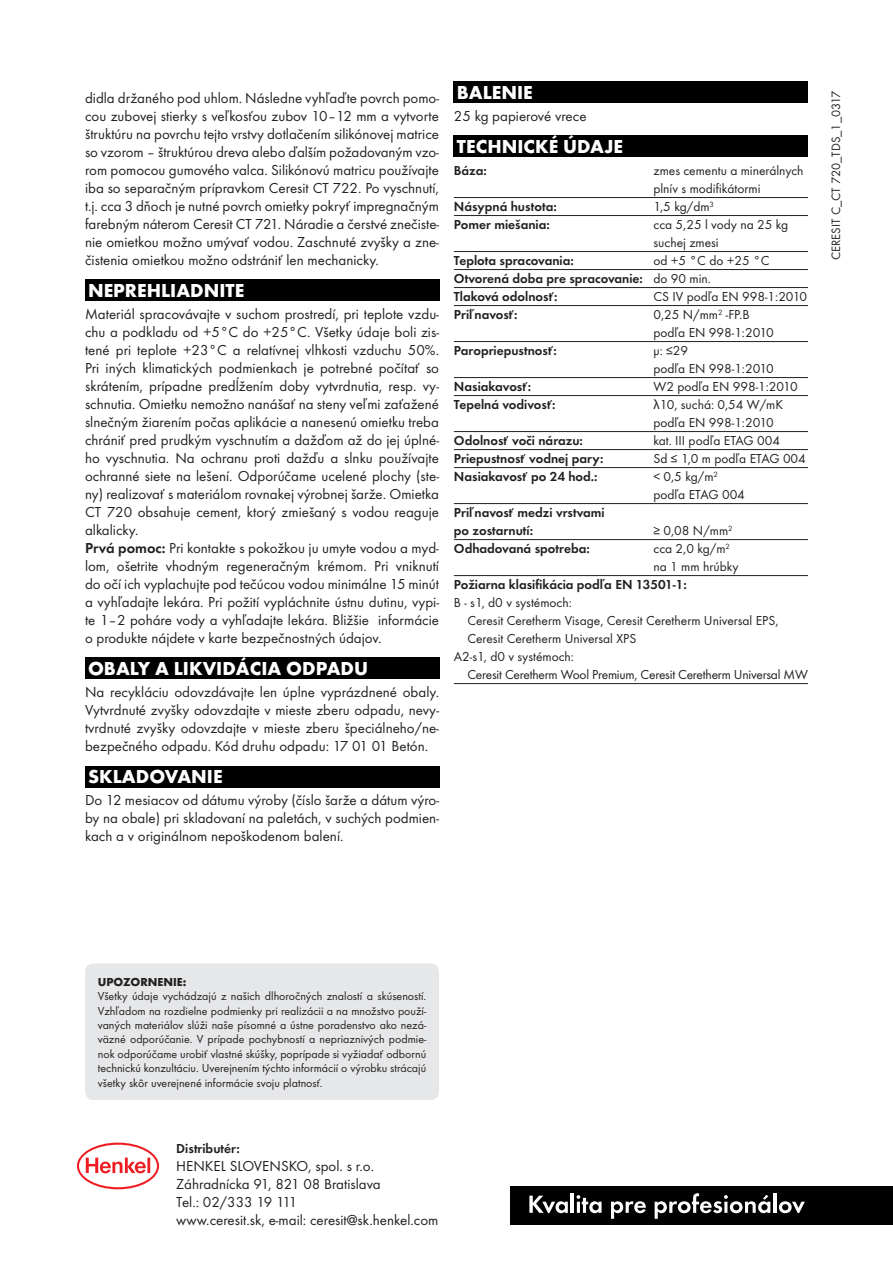
<style>
.page{position:relative;width:893px;height:1263px;background:#fff}
.page>*{position:absolute;margin:0;border:0;box-sizing:border-box;transform-origin:0 0}
.t1{font:700 19.5px "Futura TOT";color:#fff}
.t2{font:15px/18px "Futura TOT";color:#231f20;text-align:justify}
.t3{font:13.5px/18px "Futura TOT";color:#231f20}
.t4{font:600 13.5px/18px "Futura TOT";color:#231f20}
.t5{font:12.6px "Futura TOT";color:#231f20}
.t6{font:12px/14.4px "Futura TOT";color:#231f20;text-align:justify}
.t7{font:700 12px "Futura TOT";color:#231f20}
.s1{font-weight:600}
.s2{font-weight:400}
.s3{font-family:"Myriad Pro"}
</style>
<div class="page">
<div style="left:85px;top:280px;width:354px;height:21px;background:#010101"></div>
<div style="left:85px;top:658px;width:354px;height:21px;background:#010101"></div>
<div style="left:85px;top:766px;width:354px;height:21px;background:#010101"></div>
<hr style="left:454px;top:197px;width:354px;height:1px;background:#231f20">
<hr style="left:454px;top:215px;width:354px;height:1px;background:#231f20">
<hr style="left:454px;top:251px;width:354px;height:1px;background:#231f20">
<hr style="left:454px;top:269px;width:354px;height:1px;background:#231f20">
<hr style="left:454px;top:287px;width:354px;height:1px;background:#231f20">
<hr style="left:454px;top:305px;width:354px;height:1px;background:#231f20">
<hr style="left:454px;top:341px;width:354px;height:1px;background:#231f20">
<hr style="left:454px;top:377px;width:354px;height:1px;background:#231f20">
<hr style="left:454px;top:395px;width:354px;height:1px;background:#231f20">
<hr style="left:454px;top:431px;width:354px;height:1px;background:#231f20">
<hr style="left:454px;top:449px;width:354px;height:1px;background:#231f20">
<hr style="left:454px;top:467px;width:354px;height:1px;background:#231f20">
<hr style="left:454px;top:503px;width:354px;height:1px;background:#231f20">
<hr style="left:454px;top:539px;width:354px;height:1px;background:#231f20">
<hr style="left:454px;top:575px;width:354px;height:1px;background:#231f20">
<hr style="left:454px;top:683px;width:354px;height:1px;background:#231f20">
<div style="left:454px;top:82px;width:354px;height:21px;background:#010101"></div>
<div style="left:454px;top:136px;width:354px;height:21px;background:#010101"></div>
<div style="left:510px;top:1186px;width:383px;height:39px;background:#010101"></div>
<svg style="left:529px;top:1195px;width:39px;height:18px"></svg>
<hr style="left:571px;top:1193px;width:3px;height:20px;background:#fff">
<svg style="left:577px;top:1195px;width:24px;height:18px"></svg>
<svg style="left:611px;top:1201px;width:35px;height:18px"></svg>
<svg style="left:655px;top:1193px;width:115px;height:26px"></svg>
<hr style="left:773px;top:1193px;width:3px;height:20px;background:#fff">
<svg style="left:779px;top:1201px;width:26px;height:12px"></svg>
<svg style="left:77px;top:1142px;width:82px;height:47px"></svg>
<div style="left:85px;top:963px;width:354px;height:137px;background:#e6e7e9;border-radius:9px"></div>
<p class="t2" style="left:85px;top:89px;width:356px">didla držaného pod uhlom. Následne vyhľaďte povrch pomo&shy;cou zubovej stierky s veľkosťou zubov 10–12 mm a vytvorte štruktúru na povrchu tejto vrstvy dotlačením silikónovej matrice so vzorom – štruktúrou dreva alebo ďalším požadovaným vzo&shy;rom pomocou gumového valca. Silikónovú matricu používajte iba so separačným prípravkom Ceresit CT 722. Po vyschnutí, t.j. cca 3 dňoch je nutné povrch omietky pokryť impregnačným farebným náterom Ceresit CT 721. Náradie a čerstvé znečiste&shy;nie omietkou možno umývať vodou. Zaschnuté zvyšky a zne&shy;čistenia omietkou možno odstrániť len mechanicky.</p>
<h1 class="t1" style="left:88px;top:278px;width:158px">NEPREHLIADNITE</h1>
<p class="t2" style="left:85px;top:305px;width:356px;text-align:left">Materiál spracovávajte v suchom prostredí, pri teplote vzdu&shy;chu a podkladu od +5°C do +25°C. Všetky údaje boli zis&shy;tené pri teplote +23°C a relatívnej vlhkosti vzduchu 50%.<br>Pri iných klimatických podmienkach je potrebné počítať so skrátením, prípadne predĺžením doby vytvrdnutia, resp. vy&shy;schnutia. Omietku nemožno nanášať na steny veľmi zaťažené slnečným žiarením počas aplikácie a nanesenú omietku treba chrániť pred prudkým vyschnutím a dažďom až do jej úplné&shy;ho vyschnutia. Na ochranu proti dažďu a slnku používajte ochranné siete na lešení. Odporúčame ucelené plochy (ste&shy;ny) realizovať s materiálom rovnakej výrobnej šarže. Omietka CT 720 obsahuje cement, ktorý zmiešaný s vodou reaguje alkalicky.<br><span class="s1">Prvá pomoc:</span> Pri kontakte s pokožkou ju umyte vodou a myd&shy;lom, ošetrite vhodným regeneračným krémom. Pri vniknutí do očí ich vyplachujte pod tečúcou vodou minimálne 15 minút a vyhľadajte lekára. Pri požití vypláchnite ústnu dutinu, vypi&shy;te 1–2 poháre vody a vyhľadajte lekára. Bližšie informácie o produkte nájdete v karte bezpečnostných údajov.</p>
<h1 class="t1" style="left:88px;top:656px;width:282px">OBALY A LIKVIDÁCIA ODPADU</h1>
<p class="t2" style="left:85px;top:683px;width:356px">Na recykláciu odovzdávajte len úplne vyprázdnené obaly.<br>Vytvrdnuté zvyšky odovzdajte v mieste zberu odpadu, nevy&shy;tvrdnuté zvyšky odovzdajte v mieste zberu špeciálneho/ne&shy;bezpečného odpadu. Kód druhu odpadu: 17 01 01 Betón.</p>
<h1 class="t1" style="left:88px;top:764px;width:136px">SKLADOVANIE</h1>
<p class="t2" style="left:85px;top:791px;width:355px">Do 12 mesiacov od dátumu výroby (číslo šarže a dátum výro&shy;by na obale) pri skladovaní na paletách, v suchých podmien&shy;kach a v originálnom nepoškodenom balení.</p>
<h1 class="t1" style="left:457px;top:80px;width:77px">BALENIE</h1>
<p class="t2" style="left:454px;top:107px;width:134px">25 kg papierové vrece</p>
<h1 class="t1" style="left:457px;top:134px;width:168px">TECHNICKÉ ÚDAJE</h1>
<p class="t4" style="left:454px;top:161px;width:34px">Báza:</p>
<p class="t3" style="left:653px;top:161px;width:152px">zmes cementu a minerálnych plnív s modifikátormi</p>
<p class="t4" style="left:454px;top:197px;width:104px">Násypná hustota:</p>
<p class="t3" style="left:653px;top:197px;width:62px">1,5 kg/dm<sup>3</sup></p>
<p class="t4" style="left:454px;top:215px;width:97px">Pomer miešania:</p>
<p class="t3" style="left:653px;top:215px;width:136px">cca 5,25 l vody na 25 kg suchej zmesi</p>
<p class="t4" style="left:454px;top:251px;width:121px">Teplota spracovania:</p>
<p class="t4" style="left:454px;top:251px;width:317px;text-indent:200px"><span class="s2">od +5 °C do +25 °C<br></span>Otvorená doba pre spracovanie: <span class="s2">do 90 min.<br></span>Tlaková odolnosť:</p>
<p class="t3" style="left:653px;top:287px;width:155px">CS IV podľa EN 998-1:2010</p>
<p class="t4" style="left:454px;top:305px;width:65px">Priľnavosť:</p>
<p class="t3" style="left:653px;top:305px;width:122px">0,25 N/mm<sup>2</sup> -FP.B podľa EN 998-1:2010</p>
<p class="t4" style="left:454px;top:341px;width:104px">Paropriepustnosť:</p>
<p class="t3" style="left:653px;top:341px;width:122px">µ: ≤29<br>podľa EN 998-1:2010</p>
<p class="t4" style="left:454px;top:377px;width:79px">Nasiakavosť:</p>
<p class="t3" style="left:653px;top:377px;width:146px">W2 podľa EN 998-1:2010</p>
<p class="t4" style="left:454px;top:395px;width:103px">Tepelná vodivosť:</p>
<p class="t3" style="left:653px;top:395px;width:131px"><span class="s3">λ</span>10, suchá: 0,54 W/mK podľa EN 998-1:2010</p>
<p class="t4" style="left:454px;top:431px;width:131px">Odolnosť voči nárazu:</p>
<p class="t3" style="left:653px;top:431px;width:128px">kat. III podľa ETAG 004</p>
<p class="t4" style="left:454px;top:449px;width:151px">Priepustnosť vodnej pary:</p>
<p class="t3" style="left:653px;top:449px;width:154px">Sd ≤ 1,0 m podľa ETAG 004</p>
<p class="t4" style="left:454px;top:467px;width:145px">Nasiakavosť po 24 hod.:</p>
<p class="t3" style="left:653px;top:467px;width:93px">&lt; 0,5 kg/m<sup>2 </sup>podľa ETAG 004</p>
<p class="t4" style="left:454px;top:503px;width:152px">Priľnavosť medzi vrstvami po zostarnutí:</p>
<p class="t3" style="left:653px;top:521px;width:81px">≥ 0,08 N/mm<sup>2</sup></p>
<p class="t4" style="left:454px;top:539px;width:137px">Odhadovaná spotreba:</p>
<p class="t3" style="left:653px;top:539px;width:87px">cca 2,0 kg/m<sup>2 </sup>na 1 mm hrúbky</p>
<p class="t4" style="left:454px;top:575px;width:234px">Požiarna klasifikácia podľa EN 13501-1:</p>
<p class="t3" style="left:454px;top:593px;width:119px">B - s1, d0 v systémoch:</p>
<p class="t3" style="left:467px;top:611px;width:313px">Ceresit Ceretherm Visage, Ceresit Ceretherm Universal EPS,</p>
<p class="t3" style="left:467px;top:629px;width:170px">Ceresit Ceretherm Universal XPS</p>
<p class="t3" style="left:454px;top:647px;width:122px">A2-s1, d0 v systémoch:</p>
<p class="t3" style="left:467px;top:665px;width:342px">Ceresit Ceretherm Wool Premium, Ceresit Ceretherm Universal MW</p>
<p class="t5" style="left:828px;top:260px;width:171px;rotate:-90deg">CERESIT C_CT 720_TDS_1_0317</p>
<p class="t7" style="left:98px;top:974px;width:90px">UPOZORNENIE:</p>
<p class="t6" style="left:98px;top:989px;width:330px">Všetky údaje vychádzajú z našich dlhoročných znalostí a skúseností.<br>Vzhľadom na rozdielne podmienky pri realizácii a na množstvo použí&shy;vaných materiálov slúži naše písomné a ústne poradenstvo ako nezá&shy;väzné odporúčanie. V prípade pochybností a nepriaznivých podmie&shy;nok odporúčame urobiť vlastné skúšky, poprípade si vyžiadať odbornú technickú konzultáciu. Uverejnením týchto informácií o výrobku strácajú všetky skôr uverejnené informácie svoju platnosť.</p>
<p class="t4" style="left:176px;top:1139px;width:65px">Distributér:</p>
<p class="t2" style="left:176px;top:1156px;width:264px;text-align:left">HENKEL SLOVENSKO, spol. s r.o.<br>Záhradnícka 91, 821 08 Bratislava<br>Tel.: 02/333 19 111<br>www.ceresit.sk, e-mail: ceresit@sk.henkel.com</p>
</div>
